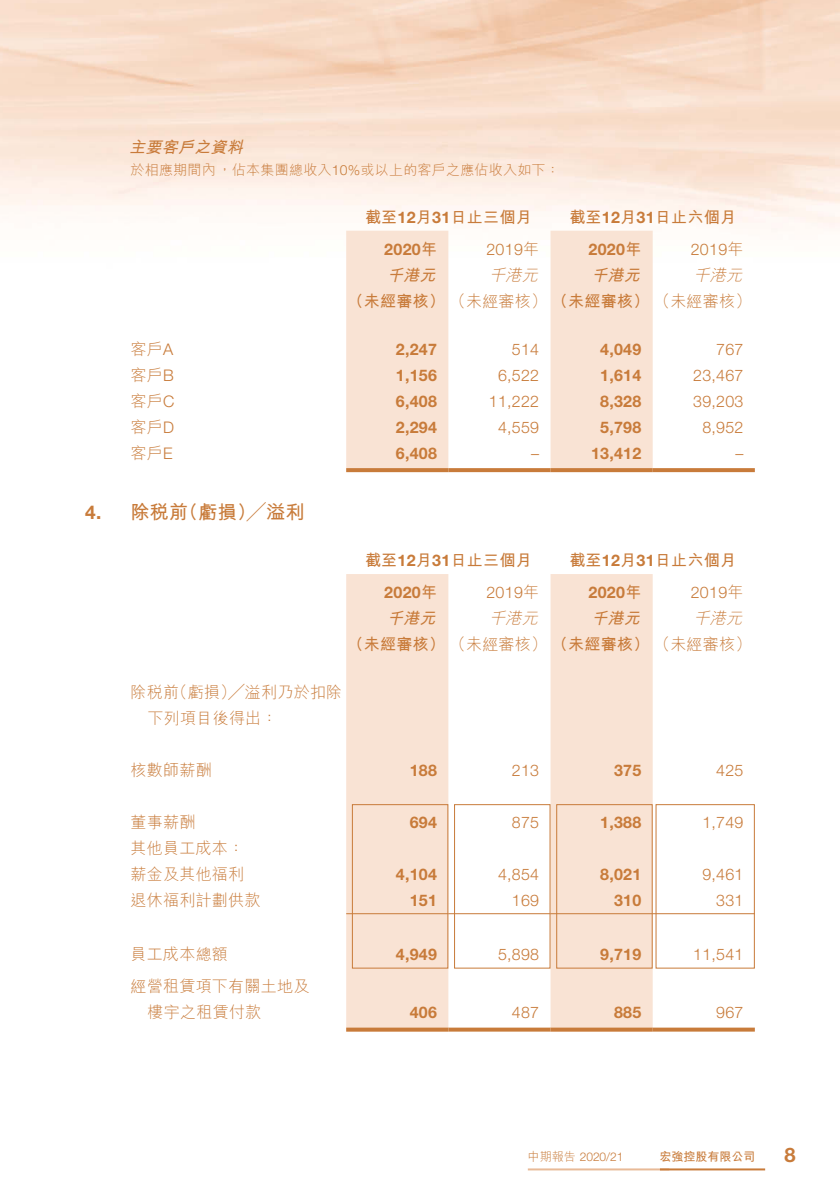
<style>
.page{position:relative;width:840px;height:1191px;background:#fff}
.page>*{position:absolute;margin:0;border:0;box-sizing:border-box;transform-origin:0 0}
.t1{font:700 20px "Helvetica Neue LT Std";color:#c87b3a}
.t2{font:700 19px "M Hei HK";letter-spacing:.015em;color:#c87b3a}
.t3{font:700 19px "Helvetica Neue LT Std";color:#c87b3a}
.t4{font:700 16px "Helvetica Neue LT Std";letter-spacing:.015em;color:#c87b3a}
.t5{font:300 16px "Helvetica Neue LT Std";letter-spacing:.015em;color:#c87b3a}
.t6{font:700 16px/26px "M Hei HK";letter-spacing:.015em;color:#c87b3a}
.t7{font:300 16px/26px "M Hei HK";letter-spacing:.015em;color:#c87b3a}
.t8{font:italic 700 16px "M Hei HK";color:#c87b3a}
.t9{font:italic 300 16px "M Hei HK";color:#c87b3a}
.t10{font:300 14px "M Hei HK";letter-spacing:.015em;color:#c87b3a}
.t11{font:300 12px "Helvetica Neue LT Std";letter-spacing:-.005em;color:#c87b3a}
.t12{font:700 12px "M Hei HK";letter-spacing:-.005em;color:#c87b3a}
.s1{font-family:"Helvetica Neue LT Std"}
.s2{font-family:"M Hei HK"}
.s3{font-style:italic}
.s4{font-weight:300}
</style>
<div class="page">
<hr style="left:527px;top:1168px;width:142px;height:2px;background:#e8ba97">
<hr style="left:659px;top:1168px;width:105px;height:2px;background:#c87b3a">
<svg style="left:346px;top:231px;width:306px;height:237px;fill:#f9e3d4"></svg>
<svg style="left:346px;top:468px;width:102px;height:4px"></svg>
<svg style="left:448px;top:468px;width:102px;height:4px"></svg>
<svg style="left:550px;top:468px;width:102px;height:4px"></svg>
<svg style="left:652px;top:468px;width:102px;height:4px"></svg>
<svg style="left:346px;top:574px;width:306px;height:453px;fill:#f9e3d4"></svg>
<div style="left:351px;top:804px;width:97px;height:164px;border:1px solid #c87b3a"></div>
<div style="left:454px;top:804px;width:96px;height:164px;border:1px solid #c87b3a"></div>
<div style="left:556px;top:804px;width:96px;height:164px;border:1px solid #c87b3a"></div>
<hr style="left:346px;top:913px;width:102px;height:1px;background:#c87b3a">
<hr style="left:448px;top:913px;width:102px;height:1px;background:#c87b3a">
<hr style="left:550px;top:913px;width:102px;height:1px;background:#c87b3a">
<hr style="left:652px;top:913px;width:102px;height:1px;background:#c87b3a">
<svg style="left:346px;top:1027px;width:102px;height:4px"></svg>
<svg style="left:448px;top:1027px;width:102px;height:4px"></svg>
<svg style="left:550px;top:1027px;width:102px;height:4px"></svg>
<svg style="left:652px;top:1027px;width:102px;height:4px"></svg>
<p class="t3" style="left:85px;top:500px;width:18px">4.</p>
<p class="t8" style="left:129px;top:136px;width:120px">主要客戶之資料</p>
<p class="t10" style="left:130px;top:160px;width:430px">於相應期間內，佔本集團總收入<span class="s1">10%</span>或以上的客戶之應佔收入如下：</p>
<p class="t6" style="left:365px;top:203px;width:168px">截至<span class="s1">12</span>月<span class="s1">31</span>日止三個月</p>
<p class="t6" style="left:569px;top:203px;width:168px">截至<span class="s1">12</span>月<span class="s1">31</span>日止六個月</p>
<p class="t4" style="left:384px;top:239px;width:54px">2020<span class="s2">年</span></p>
<p class="t5" style="left:486px;top:239px;width:54px">2019<span class="s2">年</span></p>
<p class="t4" style="left:588px;top:239px;width:54px">2020<span class="s2">年</span></p>
<p class="t5" style="left:690px;top:239px;width:54px">2019<span class="s2">年</span></p>
<p class="t7" style="left:130px;top:335px;width:44px">客戶<span class="s1">A</span></p>
<p class="t9" style="left:489px;top:263px;width:55px">千港元</p>
<p class="t9" style="left:693px;top:263px;width:55px">千港元</p>
<p class="t6" style="left:347px;top:261px;width:405px;text-indent:39px"><span class="s3">千港元<br></span>（未經審核）<span class="s4">（未經審核）</span>（未經審核）<span class="s4">（未經審核(</span></p>
<p class="t5" style="left:715px;top:339px;width:29px">767</p>
<p class="t8" style="left:591px;top:263px;width:55px">千港元</p>
<p class="t4" style="left:395px;top:339px;width:43px">2,247</p>
<p class="t4" style="left:600px;top:339px;width:43px">4,049</p>
<p class="t5" style="left:511px;top:339px;width:29px">514</p>
<p class="t7" style="left:130px;top:361px;width:45px">客戶<span class="s1">B</span></p>
<p class="t4" style="left:395px;top:365px;width:43px">1,156</p>
<p class="t5" style="left:497px;top:365px;width:43px">6,522</p>
<p class="t4" style="left:600px;top:365px;width:43px">1,614</p>
<p class="t5" style="left:692px;top:365px;width:52px">23,467</p>
<p class="t7" style="left:130px;top:387px;width:45px">客戶<span class="s1">C</span></p>
<p class="t4" style="left:395px;top:391px;width:43px">6,408</p>
<p class="t5" style="left:488px;top:391px;width:52px">11,222</p>
<p class="t4" style="left:600px;top:391px;width:43px">8,328</p>
<p class="t5" style="left:692px;top:391px;width:52px">39,203</p>
<p class="t7" style="left:130px;top:413px;width:45px">客戶<span class="s1">D</span></p>
<p class="t4" style="left:395px;top:417px;width:43px">2,294</p>
<p class="t5" style="left:497px;top:417px;width:43px">4,559</p>
<p class="t4" style="left:600px;top:417px;width:43px">5,798</p>
<p class="t5" style="left:702px;top:417px;width:43px">8,952</p>
<p class="t7" style="left:130px;top:439px;width:44px">客戶<span class="s1">E</span></p>
<p class="t4" style="left:395px;top:443px;width:43px">6,408</p>
<p class="t5" style="left:531px;top:443px;width:9px">–</p>
<p class="t4" style="left:590px;top:443px;width:52px">13,412</p>
<p class="t5" style="left:735px;top:443px;width:9px">–</p>
<p class="t2" style="left:179px;top:498px;width:127px">（虧損）╱溢利</p>
<p class="t2" style="left:130px;top:498px;width:59px">除稅前</p>
<p class="t6" style="left:365px;top:546px;width:168px">截至<span class="s1">12</span>月<span class="s1">31</span>日止三個月</p>
<p class="t6" style="left:569px;top:546px;width:168px">截至<span class="s1">12</span>月<span class="s1">31</span>日止六個月</p>
<p class="t4" style="left:384px;top:582px;width:54px">2020<span class="s2">年</span></p>
<p class="t5" style="left:486px;top:582px;width:54px">2019<span class="s2">年</span></p>
<p class="t4" style="left:588px;top:582px;width:54px">2020<span class="s2">年</span></p>
<p class="t5" style="left:690px;top:582px;width:54px">2019<span class="s2">年</span></p>
<p class="t9" style="left:489px;top:607px;width:55px">千港元</p>
<p class="t9" style="left:693px;top:607px;width:55px">千港元</p>
<p class="t6" style="left:347px;top:604px;width:405px;text-indent:39px"><span class="s3">千港元<br></span>（未經審核）<span class="s4">（未經審核）</span>（未經審核）<span class="s4">（未經審核(</span></p>
<p class="t8" style="left:591px;top:606px;width:55px">千港元</p>
<p class="t7" style="left:171px;top:678px;width:172px">（虧損）╱溢利乃於扣除</p>
<p class="t7" style="left:147px;top:678px;width:131px;text-indent:-17px">除稅前<br>下列項目後得出：</p>
<p class="t7" style="left:130px;top:756px;width:83px">核數師薪酬</p>
<p class="t4" style="left:409px;top:760px;width:29px">188</p>
<p class="t5" style="left:511px;top:760px;width:29px">213</p>
<p class="t4" style="left:613px;top:760px;width:29px">375</p>
<p class="t5" style="left:715px;top:760px;width:29px">425</p>
<p class="t7" style="left:130px;top:808px;width:115px">董事薪酬<br>其他員工成本：</p>
<p class="t4" style="left:409px;top:812px;width:29px">694</p>
<p class="t5" style="left:511px;top:812px;width:29px">875</p>
<p class="t4" style="left:600px;top:812px;width:43px">1,388</p>
<p class="t5" style="left:702px;top:812px;width:43px">1,749</p>
<p class="t7" style="left:130px;top:860px;width:115px">薪金及其他福利</p>
<p class="t4" style="left:395px;top:864px;width:43px">4,104</p>
<p class="t5" style="left:497px;top:864px;width:43px">4,854</p>
<p class="t4" style="left:600px;top:864px;width:43px">8,021</p>
<p class="t5" style="left:702px;top:864px;width:43px">9,461</p>
<p class="t7" style="left:130px;top:886px;width:131px">退休福利計劃供款</p>
<p class="t4" style="left:409px;top:890px;width:29px">151</p>
<p class="t5" style="left:511px;top:890px;width:29px">169</p>
<p class="t4" style="left:613px;top:890px;width:29px">310</p>
<p class="t5" style="left:715px;top:890px;width:29px">331</p>
<p class="t7" style="left:130px;top:937px;width:180px;line-height:32px">員工成本總額<br>經營租賃項下有關土地及</p>
<p class="t4" style="left:395px;top:944px;width:43px">4,949</p>
<p class="t5" style="left:497px;top:944px;width:43px">5,898</p>
<p class="t4" style="left:600px;top:944px;width:43px">9,719</p>
<p class="t5" style="left:692px;top:944px;width:52px">11,541</p>
<p class="t7" style="left:147px;top:998px;width:115px">樓宇之租賃付款</p>
<p class="t4" style="left:409px;top:1002px;width:29px">406</p>
<p class="t5" style="left:511px;top:1002px;width:29px">487</p>
<p class="t4" style="left:613px;top:1002px;width:29px">885</p>
<p class="t5" style="left:715px;top:1002px;width:29px">967</p>
<p class="t11" style="left:527px;top:1149px;width:97px"><span class="s2">中期報告</span> 2020/21</p>
<p class="t12" style="left:659px;top:1147px;width:97px">宏強控股有限公司</p>
<p class="t1" style="left:784px;top:1143px;width:13px">8</p>
</div>
